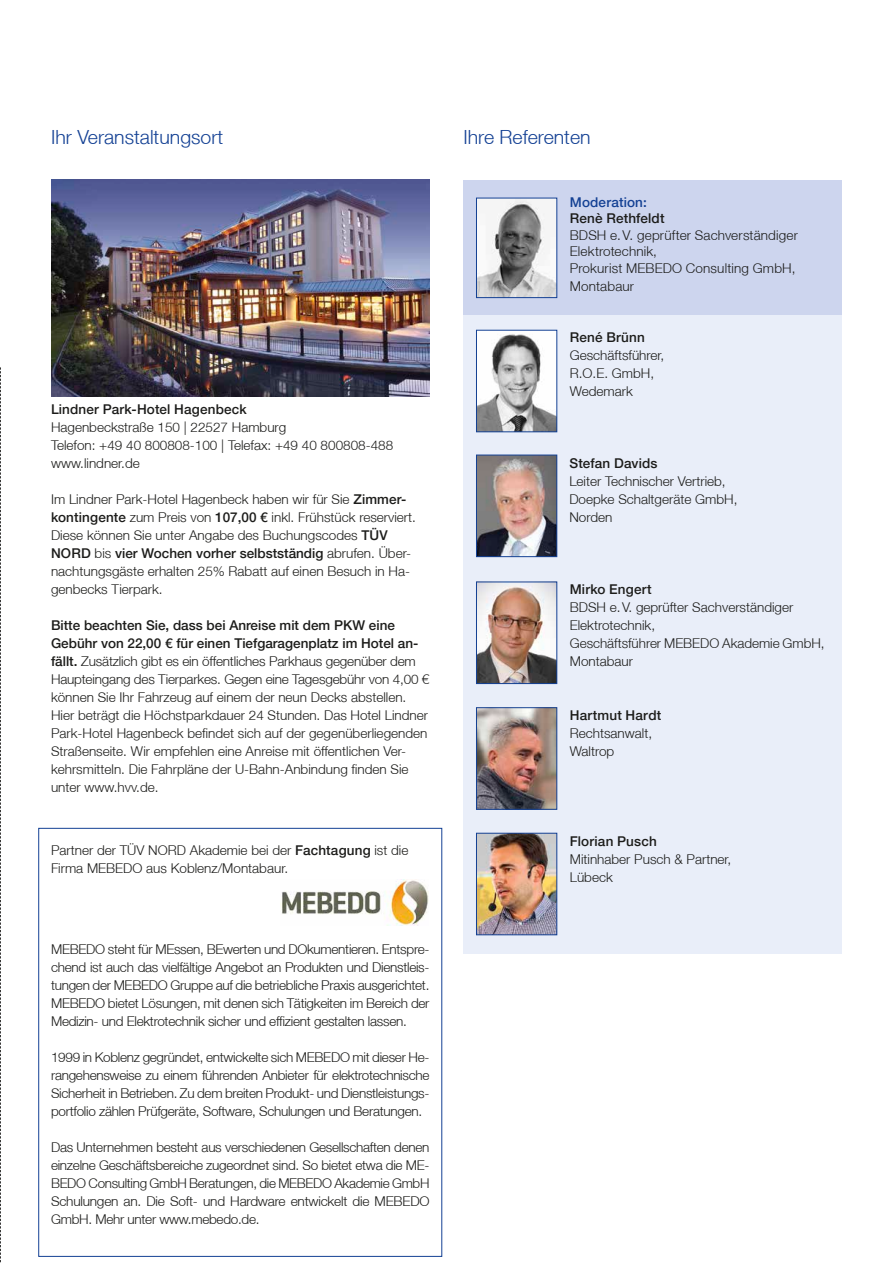
<style>
.page{position:relative;width:893px;height:1263px;background:#fff}
.page>*{position:absolute;margin:0;border:0;box-sizing:border-box;transform-origin:0 0}
.t1{font:300 19.5px "Helvetica Neue LT";color:#144194}
.t2{font:300 13.5px/18px "Helvetica Neue LT";color:#1c1c1a}
.t3{font:500 13.5px "Helvetica Neue LT";letter-spacing:.01em;color:#1c1c1a}
.t4{font:500 13.5px "Helvetica Neue LT";letter-spacing:.015em;color:#144194}
.s1{font-weight:500}
</style>
<div class="page">
<svg style="left:0;top:367px;width:1px;height:896px"></svg>
<div style="left:463px;top:181px;width:379px;height:773px;background:#e9eef9"></div>
<div style="left:463px;top:181px;width:379px;height:134px;background:#cdd5ee"></div>
<img style="left:478px;top:200px;width:77px;height:96px">
<div style="left:476px;top:198px;width:81px;height:100px;border:1px solid #144194"></div>
<img style="left:478px;top:457px;width:77px;height:98px">
<div style="left:476px;top:455px;width:81px;height:102px;border:1px solid #144194"></div>
<img style="left:478px;top:584px;width:77px;height:98px">
<div style="left:476px;top:582px;width:81px;height:102px;border:1px solid #144194"></div>
<img style="left:478px;top:709px;width:77px;height:98px">
<div style="left:476px;top:707px;width:81px;height:102px;border:1px solid #144194"></div>
<img style="left:478px;top:332px;width:77px;height:98px">
<div style="left:476px;top:330px;width:81px;height:102px;border:1px solid #144194"></div>
<img style="left:478px;top:835px;width:77px;height:98px">
<div style="left:476px;top:833px;width:81px;height:102px;border:1px solid #144194"></div>
<img style="left:51px;top:180px;width:378px;height:216px">
<img style="left:281px;top:880px;width:147px;height:45px">
<h1 class="t1" style="left:51px;top:125px;width:174px">Ihr Veranstaltungsort</h1>
<p class="t3" style="left:51px;top:401px;width:197px">Lindner Park-Hotel Hagenbeck</p>
<p class="t2" style="left:51px;top:418px;width:344px">Hagenbeckstraße 150 | 22527 Hamburg<br>Telefon: +49 40 800808-100 | Telefax: +49 40 800808-488 www.lindner.de</p>
<p class="t2" style="left:51px;top:490px;width:366px">Im Lindner Park-Hotel Hagenbeck haben wir für Sie <span class="s1">Zimmer&shy;kontingente</span> zum Preis von <span class="s1">107,00 €</span> inkl. Frühstück reserviert.<br>Diese können Sie unter Angabe des Buchungscodes <span class="s1">TÜV NORD</span> bis <span class="s1">vier Wochen vorher selbstständig</span> abrufen. Über&shy;nachtungsgäste erhalten 25% Rabatt auf einen Besuch in Ha&shy;genbecks Tierpark.</p>
<p class="t2" style="left:51px;top:616px;width:380px"><span class="s1">Bitte beachten Sie, dass bei Anreise mit dem PKW eine Gebühr von 22,00 € für einen Tiefgaragenplatz im Hotel an&shy;fällt.</span> Zusätzlich gibt es ein öffentliches Parkhaus gegenüber dem Haupteingang des Tierparkes. Gegen eine Tagesgebühr von 4,00 € können Sie Ihr Fahrzeug auf einem der neun Decks abstellen.<br>Hier beträgt die Höchstparkdauer 24 Stunden. Das Hotel Lindner Park-Hotel Hagenbeck befindet sich auf der gegenüberliegenden Straßenseite. Wir empfehlen eine Anreise mit öffentlichen Ver&shy;kehrsmitteln. Die Fahrpläne der U-Bahn-Anbindung finden Sie unter www.hvv.de.</p>
<p class="t2" style="left:51px;top:841px;width:359px">Partner der TÜV NORD Akademie bei der <span class="s1">Fachtagung</span> ist die<br>Firma MEBEDO aus Koblenz/Montabaur.</p>
<p class="t2" style="left:51px;top:940px;width:380px;text-align:justify">MEBEDO steht für MEssen, BEwerten und DOkumentieren. Entspre&shy;chend ist auch das vielfältige Angebot an Produkten und Dienstleis&shy;tungen der MEBEDO Gruppe auf die betriebliche Praxis ausgerichtet.<br>MEBEDO bietet Lösungen, mit denen sich Tätigkeiten im Bereich der Medizin- und Elektrotechnik sicher und effizient gestalten lassen.</p>
<p class="t2" style="left:51px;top:1048px;width:380px;text-align:justify">1999 in Koblenz gegründet, entwickelte sich MEBEDO mit dieser He&shy;rangehensweise zu einem führenden Anbieter für elektrotechnische Sicherheit in Betrieben. Zu dem breiten Produkt- und Dienstleistungs&shy;portfolio zählen Prüfgeräte, Software, Schulungen und Beratungen.</p>
<p class="t2" style="left:51px;top:1138px;width:380px;text-align:justify">Das Unternehmen besteht aus verschiedenen Gesellschaften denen einzelne Geschäftsbereiche zugeordnet sind. So bietet etwa die ME-BEDO Consulting GmbH Beratungen, die MEBEDO Akademie GmbH Schulungen an. Die Soft- und Hardware entwickelt die MEBEDO GmbH. Mehr unter www.mebedo.de.</p>
<h1 class="t1" style="left:463px;top:125px;width:129px">Ihre Referenten</h1>
<p class="t4" style="left:570px;top:194px;width:78px">Moderation:</p>
<p class="t3" style="left:570px;top:211px;width:96px">Renè Rethfeldt</p>
<p class="t2" style="left:570px;top:227px;width:230px;line-height:16.5px">BDSH e.V. geprüfter Sachverständiger<br>Elektrotechnik,<br>Prokurist MEBEDO Consulting GmbH,</p>
<p class="t2" style="left:570px;top:277px;width:66px">Montabaur</p>
<p class="t3" style="left:570px;top:329px;width:76px">René Brünn</p>
<p class="t2" style="left:570px;top:346px;width:96px">Geschäftsführer,<br>R.O.E. GmbH,<br>Wedemark</p>
<p class="t3" style="left:569px;top:455px;width:90px">Stefan Davids</p>
<p class="t2" style="left:569px;top:472px;width:170px">Leiter Technischer Vertrieb,<br>Doepke Schaltgeräte GmbH,<br>Norden</p>
<p class="t3" style="left:570px;top:581px;width:83px">Mirko Engert</p>
<p class="t2" style="left:570px;top:598px;width:256px">BDSH e.V. geprüfter Sachverständiger<br>Elektrotechnik,<br>Geschäftsführer MEBEDO Akademie GmbH,<br>Montabaur</p>
<p class="t3" style="left:570px;top:707px;width:93px">Hartmut Hardt</p>
<p class="t2" style="left:570px;top:724px;width:84px">Rechtsanwalt,<br>Waltrop</p>
<p class="t3" style="left:570px;top:833px;width:88px">Florian Pusch</p>
<p class="t2" style="left:570px;top:850px;width:163px">Mitinhaber Pusch &amp; Partner,<br>Lübeck</p>
</div>
